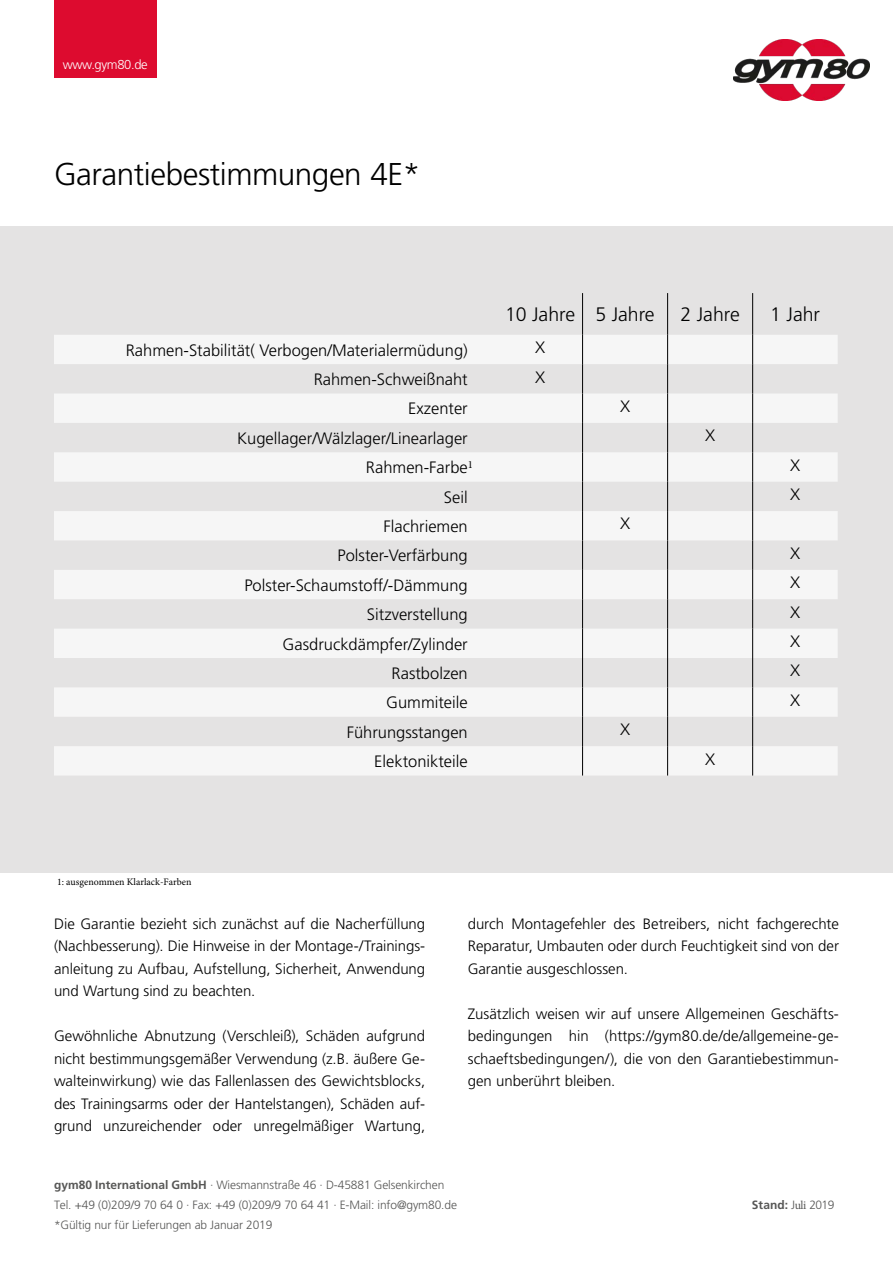
<style>
.page{position:relative;width:893px;height:1263px;background:#fff}
.page>*{position:absolute;margin:0;border:0;box-sizing:border-box;transform-origin:0 0}
.t1{font:300 31.5px "Frutiger LT Std";letter-spacing:-.015em;color:#000}
.t2{font:300 19.5px "Frutiger LT Std";color:#000}
.t3{font:300 16.5px "Frutiger LT Std";color:#000}
.t4{font:300 15px/22.5px "Frutiger LT Std";letter-spacing:-.005em;color:#000;text-align:justify}
.t5{font:300 12.9px "Frutiger LT Std";letter-spacing:-.025em;color:#fff}
.t6{font:300 12px/20px "Frutiger LT Std";letter-spacing:-.01em;color:#575756}
.t7{font:700 12px "Frutiger LT Std";letter-spacing:.005em;color:#575756}
.t8{font:9.9px "Minion Pro";color:#000}
.s1{font-weight:700}
.s2{font-weight:300}
.s3{font-family:"Minion Pro";font-weight:400}
</style>
<div class="page">
<div style="left:54px;top:0;width:103px;height:78px;background:#dd0b2f"></div>
<img style="left:734px;top:40px;width:135px;height:60px">
<div style="left:0;top:226px;width:893px;height:646px;background:#e4e3e3"></div>
<svg style="left:54px;top:335px;width:784px;height:440px;fill:#f6f6f6"></svg>
<svg style="left:582px;top:335px;width:1px;height:58px"></svg>
<svg style="left:667px;top:335px;width:1px;height:58px"></svg>
<svg style="left:752px;top:335px;width:1px;height:58px"></svg>
<hr style="left:582px;top:393px;width:1px;height:30px;background:#000">
<hr style="left:667px;top:393px;width:1px;height:30px;background:#000">
<hr style="left:752px;top:393px;width:1px;height:30px;background:#000">
<svg style="left:582px;top:423px;width:1px;height:29px"></svg>
<svg style="left:667px;top:423px;width:1px;height:29px"></svg>
<svg style="left:752px;top:423px;width:1px;height:29px"></svg>
<hr style="left:582px;top:452px;width:1px;height:30px;background:#000">
<hr style="left:667px;top:452px;width:1px;height:30px;background:#000">
<hr style="left:752px;top:452px;width:1px;height:30px;background:#000">
<svg style="left:582px;top:482px;width:1px;height:58px"></svg>
<svg style="left:667px;top:482px;width:1px;height:58px"></svg>
<svg style="left:752px;top:482px;width:1px;height:58px"></svg>
<hr style="left:582px;top:540px;width:1px;height:30px;background:#000">
<hr style="left:667px;top:540px;width:1px;height:30px;background:#000">
<hr style="left:752px;top:540px;width:1px;height:30px;background:#000">
<svg style="left:582px;top:570px;width:1px;height:29px"></svg>
<svg style="left:667px;top:570px;width:1px;height:29px"></svg>
<svg style="left:752px;top:570px;width:1px;height:29px"></svg>
<hr style="left:582px;top:599px;width:1px;height:30px;background:#000">
<hr style="left:667px;top:599px;width:1px;height:30px;background:#000">
<hr style="left:752px;top:599px;width:1px;height:30px;background:#000">
<svg style="left:582px;top:629px;width:1px;height:58px"></svg>
<svg style="left:667px;top:629px;width:1px;height:58px"></svg>
<svg style="left:752px;top:629px;width:1px;height:58px"></svg>
<hr style="left:582px;top:687px;width:1px;height:30px;background:#000">
<hr style="left:667px;top:687px;width:1px;height:30px;background:#000">
<hr style="left:752px;top:687px;width:1px;height:30px;background:#000">
<svg style="left:582px;top:717px;width:1px;height:58px"></svg>
<svg style="left:667px;top:717px;width:1px;height:58px"></svg>
<svg style="left:752px;top:717px;width:1px;height:58px"></svg>
<hr style="left:582px;top:293px;width:1px;height:42px;background:#000">
<hr style="left:667px;top:293px;width:1px;height:42px;background:#000">
<hr style="left:752px;top:293px;width:1px;height:42px;background:#000">
<p class="t5" style="left:63px;top:59px;width:87px">www.gym80.de</p>
<h1 class="t1" style="left:54px;top:161px;width:368px">Garantiebestimmungen 4E*</h1>
<h2 class="t2" style="left:505px;top:306px;width:151px">10 Jahre 5 Jahre</h2>
<h2 class="t2" style="left:680px;top:306px;width:61px">2 Jahre</h2>
<h2 class="t2" style="left:770px;top:306px;width:51px">1 Jahr</h2>
<p class="t3" style="left:126px;top:343px;width:343px">Rahmen-Stabilität( Verbogen/Materialermüdung)</p>
<p class="t3" style="left:535px;top:341px;width:12px">X</p>
<p class="t3" style="left:314px;top:372px;width:156px">Rahmen-Schweißnaht</p>
<p class="t3" style="left:535px;top:370px;width:12px">X</p>
<p class="t3" style="left:408px;top:402px;width:61px">Exzenter</p>
<p class="t3" style="left:620px;top:399px;width:12px">X</p>
<p class="t3" style="left:237px;top:431px;width:232px">Kugellager/Wälzlager/Linearlager</p>
<p class="t3" style="left:705px;top:429px;width:12px">X</p>
<p class="t3" style="left:366px;top:461px;width:108px">Rahmen-Farbe<sup>1</sup></p>
<p class="t3" style="left:790px;top:458px;width:12px">X</p>
<p class="t3" style="left:444px;top:490px;width:25px">Seil</p>
<p class="t3" style="left:790px;top:487px;width:12px">X</p>
<p class="t3" style="left:383px;top:519px;width:86px">Flachriemen</p>
<p class="t3" style="left:620px;top:517px;width:12px">X</p>
<p class="t3" style="left:338px;top:549px;width:132px">Polster-Verfärbung</p>
<p class="t3" style="left:790px;top:546px;width:12px">X</p>
<p class="t3" style="left:244px;top:578px;width:225px">Polster-Schaumstoff/-Dämmung</p>
<p class="t3" style="left:790px;top:576px;width:12px">X</p>
<p class="t3" style="left:367px;top:607px;width:102px">Sitzverstellung</p>
<p class="t3" style="left:790px;top:605px;width:12px">X</p>
<p class="t3" style="left:283px;top:637px;width:187px">Gasdruckdämpfer/Zylinder</p>
<p class="t3" style="left:790px;top:634px;width:12px">X</p>
<p class="t3" style="left:392px;top:666px;width:78px">Rastbolzen</p>
<p class="t3" style="left:790px;top:664px;width:12px">X</p>
<p class="t3" style="left:386px;top:696px;width:83px">Gummiteile</p>
<p class="t3" style="left:790px;top:693px;width:12px">X</p>
<p class="t3" style="left:347px;top:725px;width:123px">Führungsstangen</p>
<p class="t3" style="left:620px;top:723px;width:12px">X</p>
<p class="t3" style="left:374px;top:754px;width:95px">Elektonikteile</p>
<p class="t3" style="left:705px;top:752px;width:12px">X</p>
<p class="t8" style="left:57px;top:875px;width:136px">1: ausgenommen Klarlack-Farben</p>
<p class="t4" style="left:54px;top:913px;width:373px">Die Garantie bezieht sich zunächst auf die Nacherfüllung (Nachbesserung). Die Hinweise in der Montage-/Trainings&shy;anleitung zu Aufbau, Aufstellung, Sicherheit, Anwendung und Wartung sind zu beachten.</p>
<p class="t4" style="left:54px;top:1026px;width:373px">Gewöhnliche Abnutzung (Verschleiß), Schäden aufgrund nicht bestimmungsgemäßer Verwendung (z.B. äußere Ge&shy;walteinwirkung) wie das Fallenlassen des Gewichtsblocks, des Trainingsarms oder der Hantelstangen), Schäden auf&shy;grund unzureichender oder unregelmäßiger Wartung,</p>
<p class="t4" style="left:468px;top:913px;width:373px">durch Montagefehler des Betreibers, nicht fachgerechte Reparatur, Umbauten oder durch Feuchtigkeit sind von der Garantie ausgeschlossen.</p>
<p class="t4" style="left:468px;top:1003px;width:373px">Zusätzlich weisen wir auf unsere Allgemeinen Geschäfts&shy;bedingungen hin (https://gym80.de/de/allgemeine-ge&shy;schaeftsbedingungen/), die von den Garantiebestimmun&shy;gen unberührt bleiben.</p>
<p class="t6" style="left:54px;top:1176px;width:404px"><span class="s1">gym80 International GmbH</span> · Wiesmannstraße 46 · D-45881 Gelsenkirchen<br>Tel. +49 (0)209/9 70 64 0 · Fax: +49 (0)209/9 70 64 41 · E-Mail: info@gym80.de *Gültig nur für Lieferungen ab Januar 2019</p>
<p class="t7" style="left:752px;top:1198px;width:84px">Stand: <span class="s2">J</span><span class="s3">uli</span> <span class="s2">2019</span></p>
</div>
